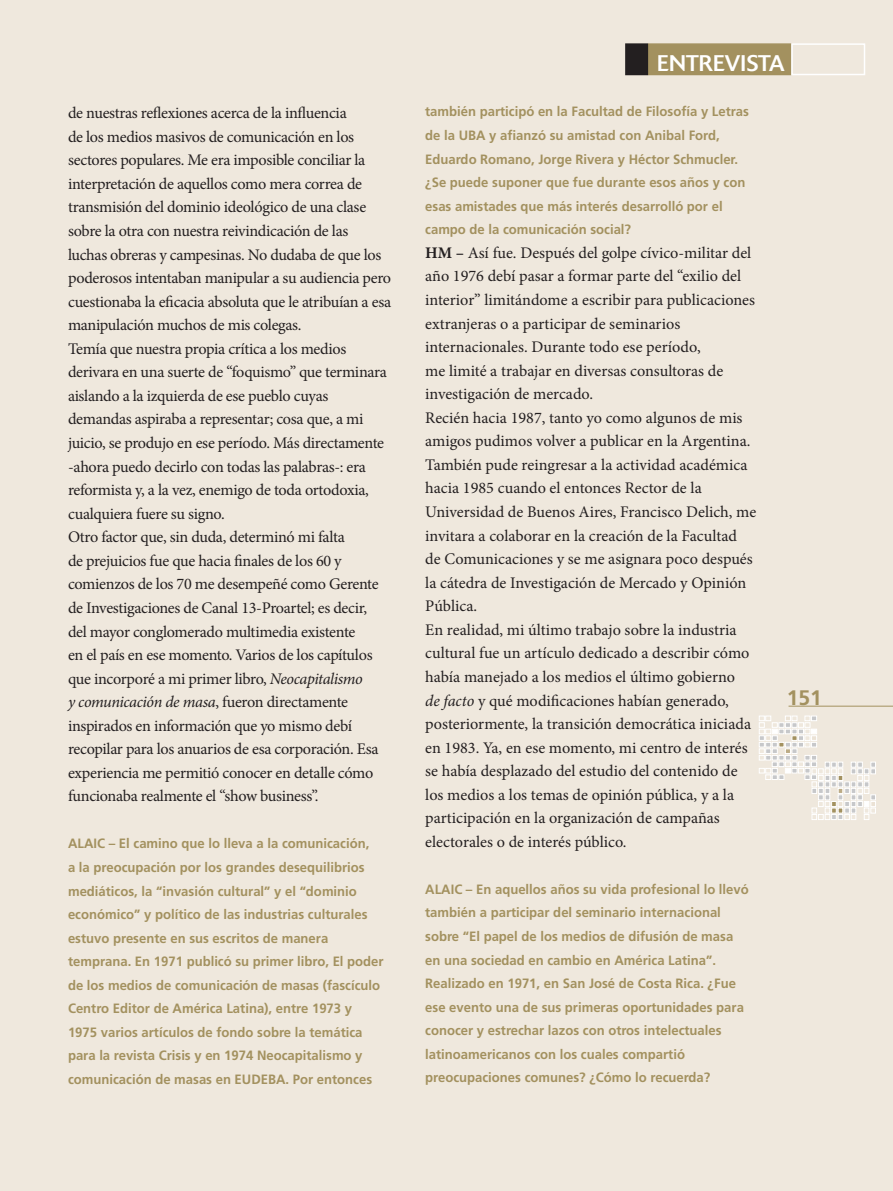
<style>
.page{position:relative;width:893px;height:1191px;background:#efe8dd}
.page>*{position:absolute;margin:0;border:0;box-sizing:border-box;transform-origin:0 0}
.t1{font:22.5px "Delta";color:#fff}
.t2{font:700 21px "Frutiger";color:#a3915f}
.t3{font:16.2px/23.5px "Minion Pro";letter-spacing:-.015em;color:#231f20}
.t4{font:700 13.5px/23.5px "Frutiger";color:#a3915f}
.s1{font-style:italic}
.s2{font-weight:700}
</style>
<div class="page">
<hr style="left:788px;top:706px;width:105px;height:1px;background:#a3915f">
<svg style="left:759px;top:716px;width:117px;height:103px"></svg>
<div style="left:648px;top:43px;width:143px;height:32px;background:#a3915f;border:2px solid #a3915f"></div>
<div style="left:791px;top:43px;width:74px;height:32px;border:2px solid #fff"></div>
<div style="left:626px;top:44px;width:21px;height:30px;background:#231f20"></div>
<div style="left:625px;top:43px;width:23px;height:32px;border:2px solid #231f20"></div>
<p class="t3" style="left:68px;top:101px;width:325px">de nuestras reflexiones acerca de la influencia<br>de los medios masivos de comunicación en los sectores populares. Me era imposible conciliar la interpretación de aquellos como mera correa de transmisión del dominio ideológico de una clase sobre la otra con nuestra reivindicación de las luchas obreras y campesinas. No dudaba de que los poderosos intentaban manipular a su audiencia pero cuestionaba la eficacia absoluta que le atribuían a esa manipulación muchos de mis colegas.<br>Temía que nuestra propia crítica a los medios derivara en una suerte de “foquismo” que terminara aislando a la izquierda de ese pueblo cuyas demandas aspiraba a representar; cosa que, a mi juicio, se produjo en ese período. Más directamente -ahora puedo decirlo con todas las palabras-: era reformista y, a la vez, enemigo de toda ortodoxia, cualquiera fuere su signo.<br>Otro factor que, sin duda, determinó mi falta<br>de prejuicios fue que hacia finales de los 60 y comienzos de los 70 me desempeñé como Gerente de Investigaciones de Canal 13-Proartel; es decir,<br>del mayor conglomerado multimedia existente<br>en el país en ese momento. Varios de los capítulos que incorporé a mi primer libro, <span class="s1">Neocapitalismo<br>y comunicación de masa</span>, fueron directamente inspirados en información que yo mismo debí recopilar para los anuarios de esa corporación. Esa experiencia me permitió conocer en detalle cómo funcionaba realmente el “show business”.</p>
<p class="t4" style="left:68px;top:832px;width:317px">ALAIC – El camino que lo lleva a la comunicación,<br>a la preocupación por los grandes desequilibrios mediáticos, la “invasión cultural” y el “dominio económico” y político de las industrias culturales estuvo presente en sus escritos de manera temprana. En 1971 publicó su primer libro, El poder de los medios de comunicación de masas (fascículo Centro Editor de América Latina), entre 1973 y 1975 varios artículos de fondo sobre la temática para la revista Crisis y en 1974 Neocapitalismo y comunicación de masas en EUDEBA. Por entonces</p>
<h1 class="t1" style="left:657px;top:50px;width:129px">ENTREVISTA</h1>
<p class="t4" style="left:425px;top:100px;width:325px">también participó en la Facultad de Filosofía y Letras de la UBA y afianzó su amistad con Anibal Ford, Eduardo Romano, Jorge Rivera y Héctor Schmucler. ¿Se puede suponer que fue durante esos años y con esas amistades que más interés desarrolló por el campo de la comunicación social?</p>
<p class="t3" style="left:425px;top:241px;width:333px"><span class="s2">HM –</span> Así fue. Después del golpe cívico-militar del año 1976 debí pasar a formar parte del “exilio del interior” limitándome a escribir para publicaciones extranjeras o a participar de seminarios internacionales. Durante todo ese período,<br>me limité a trabajar en diversas consultoras de investigación de mercado.<br>Recién hacia 1987, tanto yo como algunos de mis amigos pudimos volver a publicar en la Argentina.<br>También pude reingresar a la actividad académica hacia 1985 cuando el entonces Rector de la Universidad de Buenos Aires, Francisco Delich, me invitara a colaborar en la creación de la Facultad de Comunicaciones y se me asignara poco después la cátedra de Investigación de Mercado y Opinión Pública.<br>En realidad, mi último trabajo sobre la industria cultural fue un artículo dedicado a describir cómo había manejado a los medios el último gobierno<br><span class="s1">de facto</span> y qué modificaciones habían generado, posteriormente, la transición democrática iniciada en 1983. Ya, en ese momento, mi centro de interés se había desplazado del estudio del contenido de los medios a los temas de opinión pública, y a la participación en la organización de campañas electorales o de interés público.</p>
<p class="t4" style="left:425px;top:877px;width:325px">ALAIC – En aquellos años su vida profesional lo llevó también a participar del seminario internacional sobre “El papel de los medios de difusión de masa en una sociedad en cambio en América Latina”.<br>Realizado en 1971, en San José de Costa Rica. ¿Fue ese evento una de sus primeras oportunidades para conocer y estrechar lazos con otros intelectuales latinoamericanos con los cuales compartió preocupaciones comunes? ¿Cómo lo recuerda?</p>
<p class="t2" style="left:787px;top:685px;width:37px">151</p>
</div>
